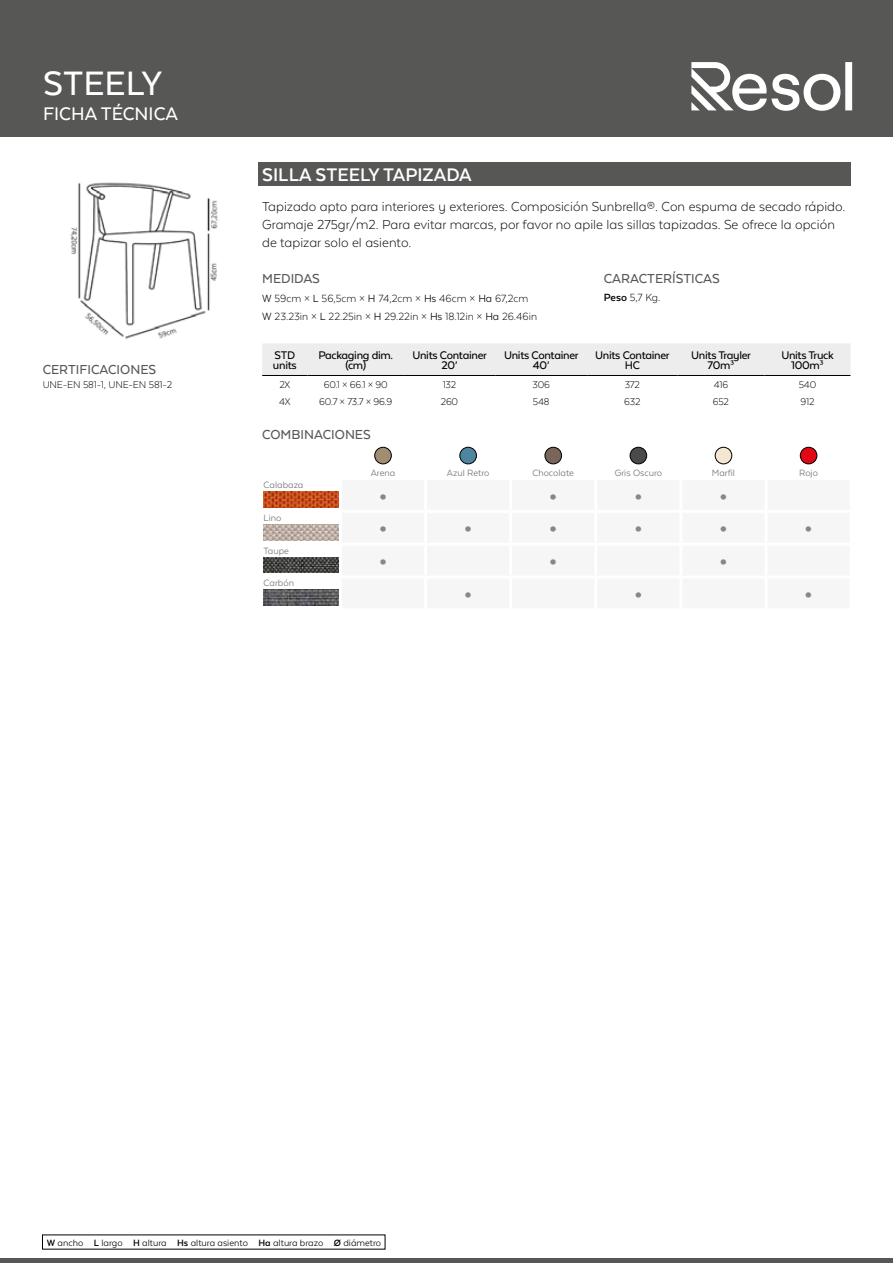
<style>
.page{position:relative;width:893px;height:1263px;background:#fff}
.page>*{position:absolute;margin:0;border:0;box-sizing:border-box;transform-origin:0 0}
.t1{font:500 39px "Texta Alt";color:#fff}
.t2{font:700 31.5px "Texta Alt";color:#878787}
.t3{font:700 21px "Texta Alt";color:#fff}
.t4{font:500 21px "Texta Alt";color:#fff}
.t5{font:300 15px/18px "Texta Alt";color:#000}
.t6{font:500 15px "Texta Alt";color:#575756}
.t7{font:500 12.75px/10.5px "Texta Alt";letter-spacing:-.025em;color:#000;text-align:center}
.t8{font:300 12px/18.6px "Texta Alt";color:#000}
.t9{font:300 11.25px "Texta Alt";letter-spacing:-.02em;color:#000}
.t10{font:10.5px "Texta Alt";color:#706f6f}
.t11{font:10.5px "Texta Alt";color:#000}
.s1{font-weight:400}
.s2{font-weight:700}
</style>
<div class="page">
<hr style="left:0;top:1259px;width:893px;height:4px;background:#575756">
<div style="left:0;top:0;width:893px;height:137px;background:#575756"></div>
<svg style="left:691px;top:62px;width:161px;height:49px"></svg>
<div style="left:258px;top:163px;width:592px;height:23px;background:#575756"></div>
<div style="left:262px;top:343px;width:588px;height:32px;background:#ededed"></div>
<hr style="left:262px;top:375px;width:46px;height:1px;background:#000">
<hr style="left:308px;top:375px;width:96px;height:1px;background:#000">
<hr style="left:404px;top:375px;width:91px;height:1px;background:#000">
<hr style="left:495px;top:375px;width:92px;height:1px;background:#000">
<hr style="left:587px;top:375px;width:90px;height:1px;background:#000">
<hr style="left:677px;top:375px;width:88px;height:1px;background:#000">
<hr style="left:765px;top:375px;width:85px;height:1px;background:#000">
<img style="left:375px;top:447px;width:16px;height:17px;border-radius:8px">
<div style="left:375px;top:447px;width:16px;height:17px;border:1px solid #000;border-radius:50%"></div>
<img style="left:460px;top:447px;width:16px;height:17px;border-radius:8px">
<div style="left:460px;top:447px;width:17px;height:17px;border:1px solid #000;border-radius:50%"></div>
<img style="left:545px;top:447px;width:17px;height:17px;border-radius:8px">
<div style="left:545px;top:447px;width:17px;height:17px;border:1px solid #000;border-radius:50%"></div>
<img style="left:630px;top:447px;width:17px;height:17px;border-radius:8px">
<div style="left:630px;top:447px;width:17px;height:17px;border:1px solid #000;border-radius:50%"></div>
<img style="left:715px;top:447px;width:17px;height:17px;border-radius:8px">
<div style="left:715px;top:447px;width:17px;height:17px;border:1px solid #000;border-radius:50%"></div>
<img style="left:800px;top:447px;width:17px;height:17px;border-radius:8px">
<div style="left:800px;top:447px;width:17px;height:17px;border:1px solid #000;border-radius:50%"></div>
<img style="left:264px;top:491px;width:75px;height:16px">
<img style="left:264px;top:524px;width:75px;height:16px">
<img style="left:264px;top:557px;width:75px;height:16px">
<img style="left:264px;top:590px;width:75px;height:16px">
<img style="left:70px;top:182px;width:148px;height:157px">
<h1 class="t1" style="left:43px;top:63px;width:121px">STEELY</h1>
<h3 class="t4" style="left:43px;top:103px;width:136px">FICHA TÉCNICA</h3>
<p class="t6" style="left:43px;top:362px;width:115px">CERTIFICACIONES</p>
<p class="t9" style="left:43px;top:379px;width:131px">UNE-EN 581-1, UNE-EN 581-2</p>
<h3 class="t3" style="left:262px;top:163px;width:211px">SILLA STEELY TAPIZADA</h3>
<p class="t5" style="left:262px;top:198px;width:585px">Tapizado apto para interiores y exteriores. Composición Sunbrella®. Con espuma de secado rápido.<br>Gramaje 275gr/m2. Para evitar marcas, por favor no apile las sillas tapizadas. Se ofrece la opción de tapizar solo el asiento.</p>
<p class="t6" style="left:262px;top:271px;width:59px">MEDIDAS</p>
<p class="t8" style="left:262px;top:289px;width:276px"><span class="s1">W</span> 59cm × <span class="s1">L</span> 56,5cm × <span class="s1">H</span> 74,2cm × <span class="s1">Hs</span> 46cm × <span class="s1">Ha</span> 67,2cm<br><span class="s1">W</span> 23.23in × <span class="s1">L</span> 22.25in × <span class="s1">H</span> 29.22in × <span class="s1">Hs</span> 18.12in × <span class="s1">Ha</span> 26.46in</p>
<p class="t6" style="left:604px;top:271px;width:117px">CARACTERÍSTICAS</p>
<p class="t8" style="left:604px;top:288px;width:58px"><span class="s2">Peso</span> 5,7 Kg.</p>
<p class="t7" style="left:273px;top:350px;width:25px;text-align:left">STD units</p>
<p class="t7" style="left:318px;top:350px;width:76px">Packaging dim. (cm)</p>
<p class="t7" style="left:412px;top:350px;width:76px">Units Container<br>20’</p>
<p class="t7" style="left:504px;top:350px;width:76px">Units Container<br>40’</p>
<p class="t7" style="left:595px;top:350px;width:76px">Units Container<br>HC</p>
<p class="t7" style="left:691px;top:350px;width:61px">Units Trayler<br>70m³</p>
<p class="t7" style="left:781px;top:350px;width:54px">Units Truck<br>100m³</p>
<p class="t9" style="left:279px;top:379px;width:12px">2X</p>
<p class="t9" style="left:324px;top:379px;width:65px">60.1 × 66.1 × 90</p>
<p class="t9" style="left:443px;top:379px;width:15px">132</p>
<p class="t9" style="left:532px;top:379px;width:19px">306</p>
<p class="t9" style="left:625px;top:379px;width:17px">372</p>
<p class="t9" style="left:714px;top:379px;width:16px">416</p>
<p class="t9" style="left:799px;top:379px;width:19px">540</p>
<p class="t9" style="left:279px;top:396px;width:13px">4X</p>
<p class="t9" style="left:319px;top:396px;width:74px">60.7 × 73.7 × 96.9</p>
<p class="t9" style="left:441px;top:396px;width:19px">260</p>
<p class="t9" style="left:533px;top:396px;width:18px">548</p>
<p class="t9" style="left:624px;top:396px;width:18px">632</p>
<p class="t9" style="left:713px;top:396px;width:18px">652</p>
<p class="t9" style="left:801px;top:396px;width:15px">912</p>
<p class="t6" style="left:262px;top:426px;width:110px">COMBINACIONES</p>
<p class="t10" style="left:371px;top:467px;width:26px">Arena</p>
<p class="t10" style="left:447px;top:467px;width:44px">Azul Retro</p>
<p class="t10" style="left:532px;top:467px;width:43px">Chocolate</p>
<p class="t10" style="left:615px;top:467px;width:49px">Gris Oscuro</p>
<p class="t10" style="left:712px;top:467px;width:25px">Marfil</p>
<p class="t10" style="left:799px;top:467px;width:20px">Rojo</p>
<p class="t10" style="left:264px;top:479px;width:41px">Calabaza</p>
<h2 class="t2" style="left:378px;top:478px;width:12px">•</h2>
<h2 class="t2" style="left:548px;top:478px;width:97px">• •</h2>
<h2 class="t2" style="left:718px;top:478px;width:12px">•</h2>
<p class="t10" style="left:264px;top:512px;width:19px">Lino</p>
<h2 class="t2" style="left:378px;top:511px;width:97px">• •</h2>
<h2 class="t2" style="left:548px;top:511px;width:97px">• •</h2>
<h2 class="t2" style="left:718px;top:511px;width:97px">• •</h2>
<p class="t10" style="left:264px;top:545px;width:27px">Taupe</p>
<h2 class="t2" style="left:378px;top:544px;width:12px">•</h2>
<h2 class="t2" style="left:548px;top:544px;width:12px">•</h2>
<h2 class="t2" style="left:718px;top:544px;width:12px">•</h2>
<p class="t10" style="left:264px;top:578px;width:32px">Carbón</p>
<h2 class="t2" style="left:463px;top:576px;width:12px">•</h2>
<h2 class="t2" style="left:633px;top:576px;width:12px">•</h2>
<h2 class="t2" style="left:804px;top:576px;width:12px">•</h2>
<p class="t11" style="left:47px;top:1237px;width:336px"><span class="s2">W</span> ancho <span class="s2">L</span> largo <span class="s2">H</span> altura <span class="s2">Hs</span> altura asiento <span class="s2">Ha</span> altura brazo <span class="s2">Ø</span> diámetro</p>
</div>
